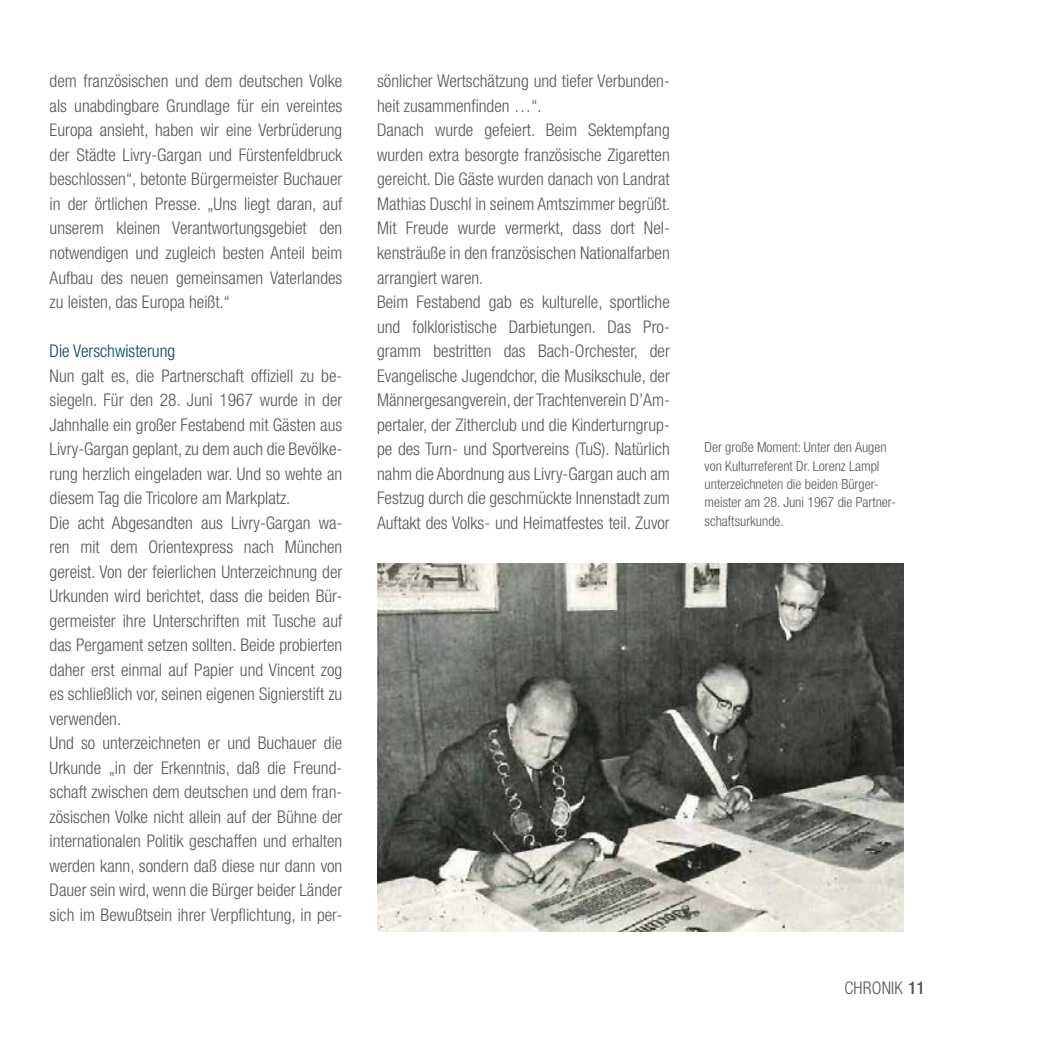
<style>
.page{position:relative;width:1042px;height:1042px;background:#fff}
.page>*{position:absolute;margin:0;border:0;box-sizing:border-box;transform-origin:0 0}
.t1{font:300 condensed 17.5px/24.5px "Helvetica Neue";color:#575756}
.t2{font:300 condensed 17.5px "Helvetica Neue";color:#00495e}
.t3{font:300 condensed 14px/18.4px "Helvetica Neue";color:#575756}
.s1{font-weight:500}
</style>
<div class="page">
<img style="left:377px;top:564px;width:526px;height:367px">
<p class="t1" style="left:50px;top:69px;width:294px;text-align:justify">dem französischen und dem deutschen Volke als unabdingbare Grundlage für ein vereintes Europa ansieht, haben wir eine Verbrüderung der Städte Livry-Gargan und Fürstenfeldbruck beschlossen“, betonte Bürgermeister Buchauer in der örtlichen Presse. „Uns liegt daran, auf unserem kleinen Verantwortungsgebiet den notwendigen und zugleich besten Anteil beim Aufbau des neuen gemeinsamen Vaterlandes zu leisten, das Europa heißt. “</p>
<p class="t2" style="left:50px;top:341px;width:127px">Die Verschwisterung</p>
<p class="t1" style="left:50px;top:363px;width:294px">Nun galt es, die Partnerschaft offiziell zu be&shy;siegeln. Für den 28. Juni 1967 wurde in der Jahnhalle ein großer Festabend mit Gästen aus Livry-Gargan geplant, zu dem auch die Bevölke&shy;rung herzlich eingeladen war. Und so wehte an diesem Tag die Tricolore am Markplatz.<br>Die acht Abgesandten aus Livry-Gargan wa&shy;ren mit dem Orientexpress nach München gereist. Von der feierlichen Unterzeichnung der Urkunden wird berichtet, dass die beiden Bür&shy;germeister ihre Unterschriften mit Tusche auf das Pergament setzen sollten. Beide probierten daher erst einmal auf Papier und Vincent zog es schließlich vor, seinen eigenen Signierstift zu verwenden.<br>Und so unterzeichneten er und Buchauer die Urkunde „in der Erkenntnis, daß die Freund&shy;schaft zwischen dem deutschen und dem fran&shy;zösischen Volke nicht allein auf der Bühne der internationalen Politik geschaffen und erhalten werden kann, sondern daß diese nur dann von Dauer sein wird, wenn die Bürger beider Länder sich im Bewußtsein ihrer Verpflichtung, in per-</p>
<p class="t1" style="left:377px;top:69px;width:294px">sönlicher Wertschätzung und tiefer Verbunden&shy;heit zusammenfinden …“.<br>Danach wurde gefeiert. Beim Sektempfang wurden extra besorgte französische Zigaretten gereicht. Die Gäste wurden danach von Landrat Mathias Duschl in seinem Amtszimmer begrüßt.<br>Mit Freude wurde vermerkt, dass dort Nel&shy;kensträuße in den französischen Nationalfarben arrangiert waren.<br>Beim Festabend gab es kulturelle, sportliche und folkloristische Darbietungen. Das Pro&shy;gramm bestritten das Bach-Orchester, der Evangelische Jugendchor, die Musikschule, der Männergesangverein, der Trachtenverein D’Am&shy;pertaler, der Zitherclub und die Kinderturngrup&shy;pe des Turn- und Sportvereins (TuS). Natürlich nahm die Abordnung aus Livry-Gargan auch am Festzug durch die geschmückte Innenstadt zum Auftakt des Volks- und Heimatfestes teil. Zuvor</p>
<p class="t3" style="left:704px;top:438px;width:193px">Der große Moment: Unter den Augen von Kulturreferent Dr. Lorenz Lampl unterzeichneten die beiden Bürger&shy;meister am 28. Juni 1967 die Partner&shy;schaftsurkunde.</p>
<p class="t1" style="left:844px;top:975px;width:82px">CHRONIK <span class="s1">11</span></p>
</div>
